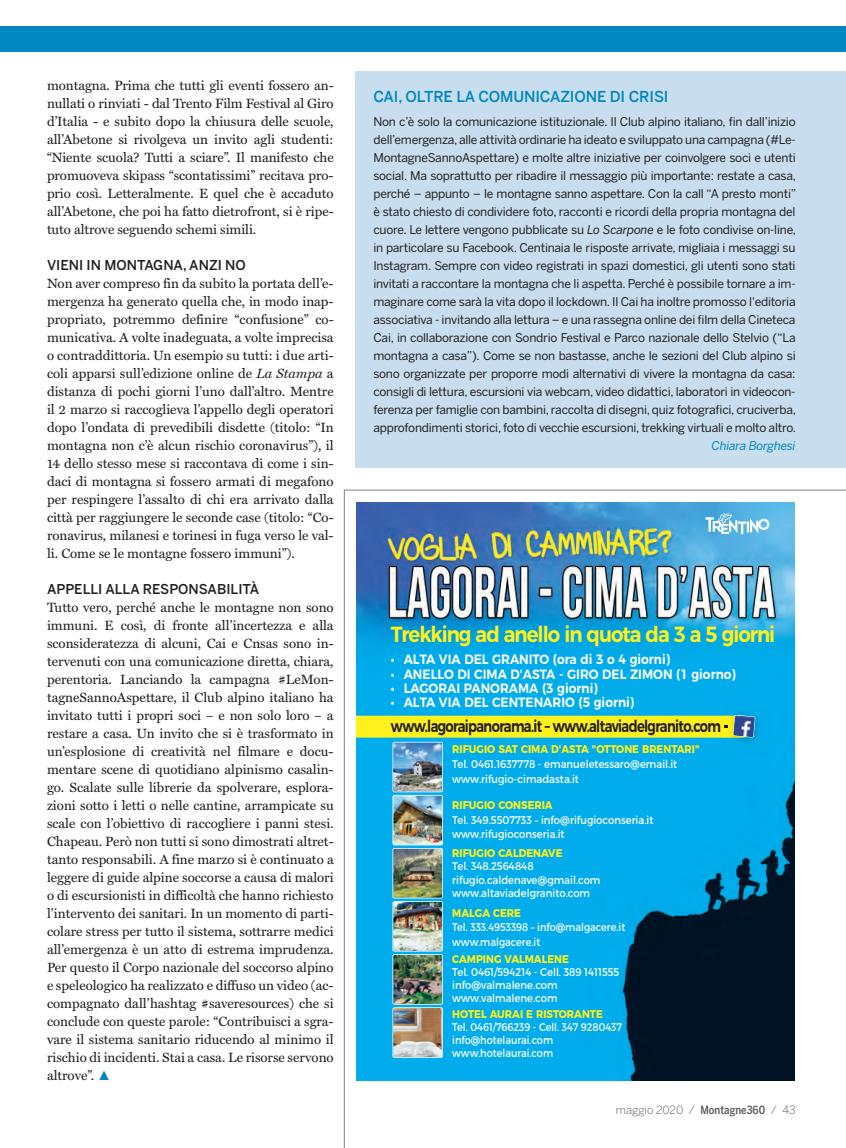
<style>
.page{position:relative;width:846px;height:1148px;background:#fff}
.page>*{position:absolute;margin:0;border:0;box-sizing:border-box;transform-origin:0 0}
.t1{font:600 21.9px "Montserrat";letter-spacing:-.05em;color:#fff21c;scale:.9 1}
.t2{font:600 16.5px "Montserrat";letter-spacing:-.05em;color:#231f20;scale:.79 1}
.t3{font:500 15px "Benton Sans";letter-spacing:-.01em;color:#0087c0}
.t4{font:13.5px/18px "Miller Text";color:#231f20;text-align:justify}
.t5{font:600 13.5px "Montserrat";color:#fff;scale:.9 1}
.t6{font:500 13.5px "Benton Sans";color:#231f20}
.t7{font:12px/18px "Benton Sans";letter-spacing:-.02em;color:#231f20;text-align:justify}
.t8{font:italic 12px "Benton Sans";letter-spacing:-.02em;color:#0087c0}
.t9{font:11.25px/14.5px "Montserrat";color:#fff;scale:.9 1}
.t10{font:11.25px/13px "Montserrat";color:#fff;scale:.87 1}
.t11{font:700 11.25px "Montserrat";color:#fff21c;scale:.9 1}
.t12{font:300 11.25px "Benton Sans";color:#57585a}
.s1{font-style:italic}
.s2{font-family:"Times New Roman";font-style:italic;color:#0087c0}
.s3{font-family:"Benton Sans Condensed";font-weight:500}
</style>
<div class="page">
<svg style="left:344px;top:490px;width:502px;height:658px"></svg>
<img style="left:356px;top:502px;width:438px;height:579px">
<svg style="left:705px;top:513px;width:64px;height:21px"></svg>
<img style="left:720px;top:704px;width:52px;height:52px">
<svg style="left:356px;top:715px;width:399px;height:343px;background:#1f97b6"></svg>
<div style="left:0;top:27px;width:846px;height:25px;background:#0087c0"></div>
<div style="left:355px;top:72px;width:491px;height:396px;background:#c8deef"></div>
<p class="t4" style="left:47px;top:77px;width:288px">montagna. Prima che tutti gli eventi fossero an&shy;nullati o rinviati - dal Trento Film Festival al Giro d’Italia - e subito dopo la chiusura delle scuole, all’Abetone si rivolgeva un invito agli studenti: “Niente scuola? Tutti a sciare”. Il manifesto che promuoveva skipass “scontatissimi” recitava pro&shy;prio così. Letteralmente. E quel che è accaduto all’Abetone, che poi ha fatto dietrofront, si è ripe&shy;tuto altrove seguendo schemi simili.</p>
<p class="t6" style="left:47px;top:257px;width:200px">VIENI IN MONTAGNA, ANZI NO</p>
<p class="t4" style="left:47px;top:275px;width:288px">Non aver compreso fin da subito la portata dell’e&shy;mergenza ha generato quella che, in modo inap&shy;propriato, potremmo definire “confusione” co&shy;municativa. A volte inadeguata, a volte imprecisa o contraddittoria. Un esempio su tutti: i due arti&shy;coli apparsi sull’edizione online de <span class="s1">La Stampa</span> a distanza di pochi giorni l’uno dall’altro. Mentre il 2 marzo si raccoglieva l’appello degli operatori dopo l’ondata di prevedibili disdette (titolo: “In montagna non c’è alcun rischio coronavirus”), il 14 dello stesso mese si raccontava di come i sin&shy;daci di montagna si fossero armati di megafono per respingere l’assalto di chi era arrivato dalla città per raggiungere le seconde case (titolo: “Co&shy;ronavirus, milanesi e torinesi in fuga verso le val&shy;li. Come se le montagne fossero immuni”).</p>
<p class="t6" style="left:47px;top:581px;width:214px">APPELLI ALLA RESPONSABILITÀ</p>
<p class="t4" style="left:47px;top:598px;width:288px">Tutto vero, perché anche le montagne non sono immuni. E così, di fronte all’incertezza e alla sconsideratezza di alcuni, Cai e Cnsas sono in&shy;tervenuti con una comunicazione diretta, chiara, perentoria. Lanciando la campagna #LeMon&shy;tagneSannoAspettare, il Club alpino italiano ha invitato tutti i propri soci – e non solo loro – a restare a casa. Un invito che si è trasformato in un’esplosione di creatività nel filmare e docu&shy;mentare scene di quotidiano alpinismo casalin&shy;go. Scalate sulle librerie da spolverare, esplora&shy;zioni sotto i letti o nelle cantine, arrampicate su scale con l’obiettivo di raccogliere i panni stesi.<br>Chapeau. Però non tutti si sono dimostrati altret&shy;tanto responsabili. A fine marzo si è continuato a leggere di guide alpine soccorse a causa di malori o di escursionisti in difficoltà che hanno richiesto l’intervento dei sanitari. In un momento di parti&shy;colare stress per tutto il sistema, sottrarre medici all’emergenza è un atto di estrema imprudenza.<br>Per questo il Corpo nazionale del soccorso alpino e speleologico ha realizzato e diffuso un video (ac&shy;compagnato dall’hashtag #saveresources) che si conclude con queste parole: “Contribuisci a sgra&shy;vare il sistema sanitario riducendo al minimo il rischio di incidenti. Stai a casa. Le risorse servono altrove”. <span class="s2">▲</span></p>
<p class="t3" style="left:373px;top:87px;width:297px">CAI, OLTRE LA COMUNICAZIONE DI CRISI</p>
<p class="t7" style="left:373px;top:113px;width:424px">Non c’è solo la comunicazione istituzionale. Il Club alpino italiano, fin dall’inizio dell’emergenza, alle attività ordinarie ha ideato e sviluppato una campagna (#Le-MontagneSannoAspettare) e molte altre iniziative per coinvolgere soci e utenti social. Ma soprattutto per ribadire il messaggio più importante: restate a casa, perché ‒ appunto ‒ le montagne sanno aspettare. Con la call “A presto monti” è stato chiesto di condividere foto, racconti e ricordi della propria montagna del cuore. Le lettere vengono pubblicate su <span class="s1">Lo Scarpone</span> e le foto condivise on-line, in particolare su Facebook. Centinaia le risposte arrivate, migliaia i messaggi su Instagram. Sempre con video registrati in spazi domestici, gli utenti sono stati invitati a raccontare la montagna che li aspetta. Perché è possibile tornare a im&shy;maginare come sarà la vita dopo il lockdown. Il Cai ha inoltre promosso l'editoria associativa - invitando alla lettura ‒ e una rassegna online dei film della Cineteca Cai, in collaborazione con Sondrio Festival e Parco nazionale dello Stelvio (“La montagna a casa”). Come se non bastasse, anche le sezioni del Club alpino si sono organizzate per proporre modi alternativi di vivere la montagna da casa: consigli di lettura, escursioni via webcam, video didattici, laboratori in videocon&shy;ferenza per famiglie con bambini, raccolta di disegni, quiz fotografici, cruciverba, approfondimenti storici, foto di vecchie escursioni, trekking virtuali e molto altro.</p>
<p class="t8" style="left:711px;top:438px;width:86px">Chiara Borghesi</p>
<h1 class="t1" style="left:391px;top:616px;width:428px">Trekking ad anello in quota da 3 a 5 giorni</h1>
<p class="t5" style="left:391px;top:649px;width:312px">• ALTA VIA DEL GRANITO (ora di 3 o 4 giorni)</p>
<p class="t5" style="left:391px;top:663px;width:385px">• ANELLO DI CIMA D'ASTA - GIRO DEL ZIMON (1 giorno)</p>
<p class="t5" style="left:391px;top:677px;width:231px">• LAGORAI PANORAMA (3 giorni)</p>
<p class="t5" style="left:391px;top:691px;width:272px">• ALTA VIA DEL CENTENARIO (5 giorni)</p>
<p class="t11" style="left:452px;top:740px;width:276px">RIFUGIO SAT CIMA D'ASTA "OTTONE BRENTARI"</p>
<p class="t9" style="left:452px;top:757px;width:251px">Tel. 0461.1637778 - emanueletessaro@email.it www.rifugio-cimadasta.it</p>
<p class="t11" style="left:452px;top:796px;width:113px">RIFUGIO CONSERIA</p>
<p class="t9" style="left:452px;top:813px;width:225px">Tel. 349.5507733 – info@rifugioconseria.it www.rifugioconseria.it</p>
<p class="t11" style="left:452px;top:844px;width:124px">RIFUGIO CALDENAVE</p>
<p class="t9" style="left:452px;top:860px;width:166px;line-height:13.2px">Tel. 348.2564848 rifugio.caldenave@gmail.com www.altaviadelgranito.com</p>
<p class="t11" style="left:452px;top:903px;width:78px">MALGA CERE</p>
<p class="t10" style="left:452px;top:920px;width:200px;line-height:14.5px">Tel. 333.4953398 – info@malgacere.it www.malgacere.it</p>
<p class="t2" style="left:391px;top:712px;width:429px">www.lagoraipanorama.it – www.altaviadelgranito.com -</p>
<p class="t11" style="left:452px;top:950px;width:131px">CAMPING VALMALENE</p>
<p class="t9" style="left:452px;top:966px;width:187px;line-height:13px">Tel. 0461/594214 - Cell. 389 1411555 info@valmalene.com www.valmalene.com</p>
<p class="t11" style="left:452px;top:1005px;width:169px">HOTEL AURAI E RISTORANTE</p>
<p class="t10" style="left:452px;top:1020px;width:197px">Tel. 0461/766239 - Cell. 347 9280437 info@hotelaurai.com www.hotelaurai.com</p>
<p class="t12" style="left:616px;top:1104px;width:181px">maggio 2020 / <span class="s3">Montagne360</span> / 43</p>
</div>
